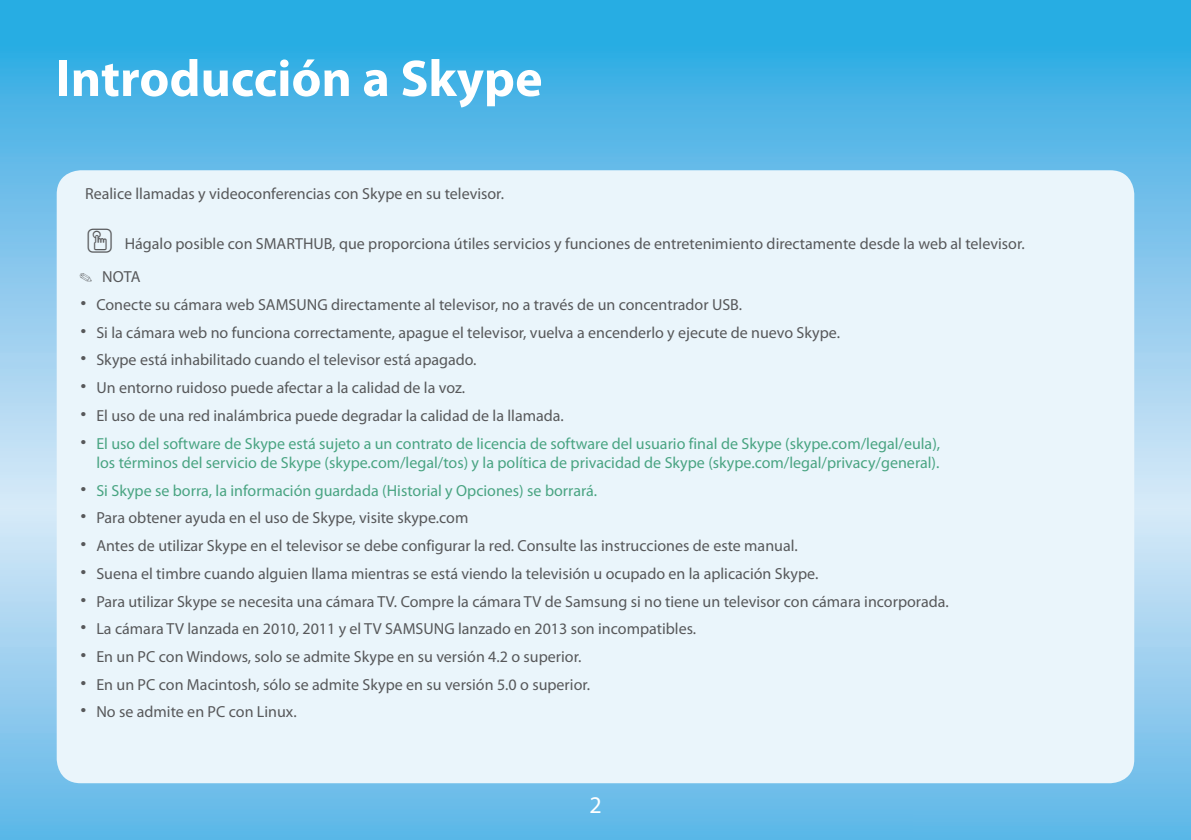
<style>
.page{position:relative;width:1191px;height:840px;background:#fff}
.page>*{position:absolute;margin:0;border:0;box-sizing:border-box;transform-origin:0 0}
.t1{font:700 52px "Myriad Pro";color:#fff}
.t2{font:24px "Myriad Pro";color:#fff}
.t3{font:16px/27.8px "Myriad Pro";color:#57585a}
.t4{font:16px/19.2px "Myriad Pro";color:#49a482}
.s1{font-family:"ASTTV Icons 2";font-size:26px}
</style>
<div class="page">
<img style="left:0;top:0;width:909px;height:808px">
<img style="left:909px;top:0;width:281px;height:839px">
<div style="left:0;top:808px;width:912px;height:31px;background:#60b9e8"></div>
<div style="left:57px;top:170px;width:1077px;height:612px;background:#eaf5fb;border-radius:24px"></div>
<h1 class="t1" style="left:56px;top:44px;width:488px">Introducción a Skype</h1>
<p class="t3" style="left:85px;top:179px;width:420px">Realice llamadas y videoconferencias con Skype en su televisor.</p>
<p class="t3" style="left:79px;top:226px;width:946px;line-height:33.4px;text-indent:6px"><span class="s1">O</span> Hágalo posible con SMARTHUB, que proporciona útiles servicios y funciones de entretenimiento directamente desde la web al televisor. ✎ NOTA</p>
<p class="t3" style="left:96px;top:290px;width:745px">Conecte su cámara web SAMSUNG directamente al televisor, no a través de un concentrador USB.<br>Si la cámara web no funciona correctamente, apague el televisor, vuelva a encenderlo y ejecute de nuevo Skype.<br>Skype está inhabilitado cuando el televisor está apagado.<br>Un entorno ruidoso puede afectar a la calidad de la voz.<br>El uso de una red inalámbrica puede degradar la calidad de la llamada.</p>
<p class="t4" style="left:96px;top:433px;width:845px">El uso del software de Skype está sujeto a un contrato de licencia de software del usuario final de Skype (skype.com/legal/eula), los términos del servicio de Skype (skype.com/legal/tos) y la política de privacidad de Skype (skype.com/legal/privacy/general).</p>
<p class="t4" style="left:96px;top:480px;width:502px">Si Skype se borra, la información guardada (Historial y Opciones) se borrará.</p>
<p class="t3" style="left:96px;top:503px;width:854px">Para obtener ayuda en el uso de Skype, visite skype.com<br>Antes de utilizar Skype en el televisor se debe configurar la red. Consulte las instrucciones de este manual.<br>Suena el timbre cuando alguien llama mientras se está viendo la televisión u ocupado en la aplicación Skype.<br>Para utilizar Skype se necesita una cámara TV. Compre la cámara TV de Samsung si no tiene un televisor con cámara incorporada.<br>La cámara TV lanzada en 2010, 2011 y el TV SAMSUNG lanzado en 2013 son incompatibles.<br>En un PC con Windows, solo se admite Skype en su versión 4.2 o superior.<br>En un PC con Macintosh, sólo se admite Skype en su versión 5.0 o superior.<br>No se admite en PC con Linux.</p>
<h2 class="t2" style="left:589px;top:790px;width:14px">2</h2>
</div>
